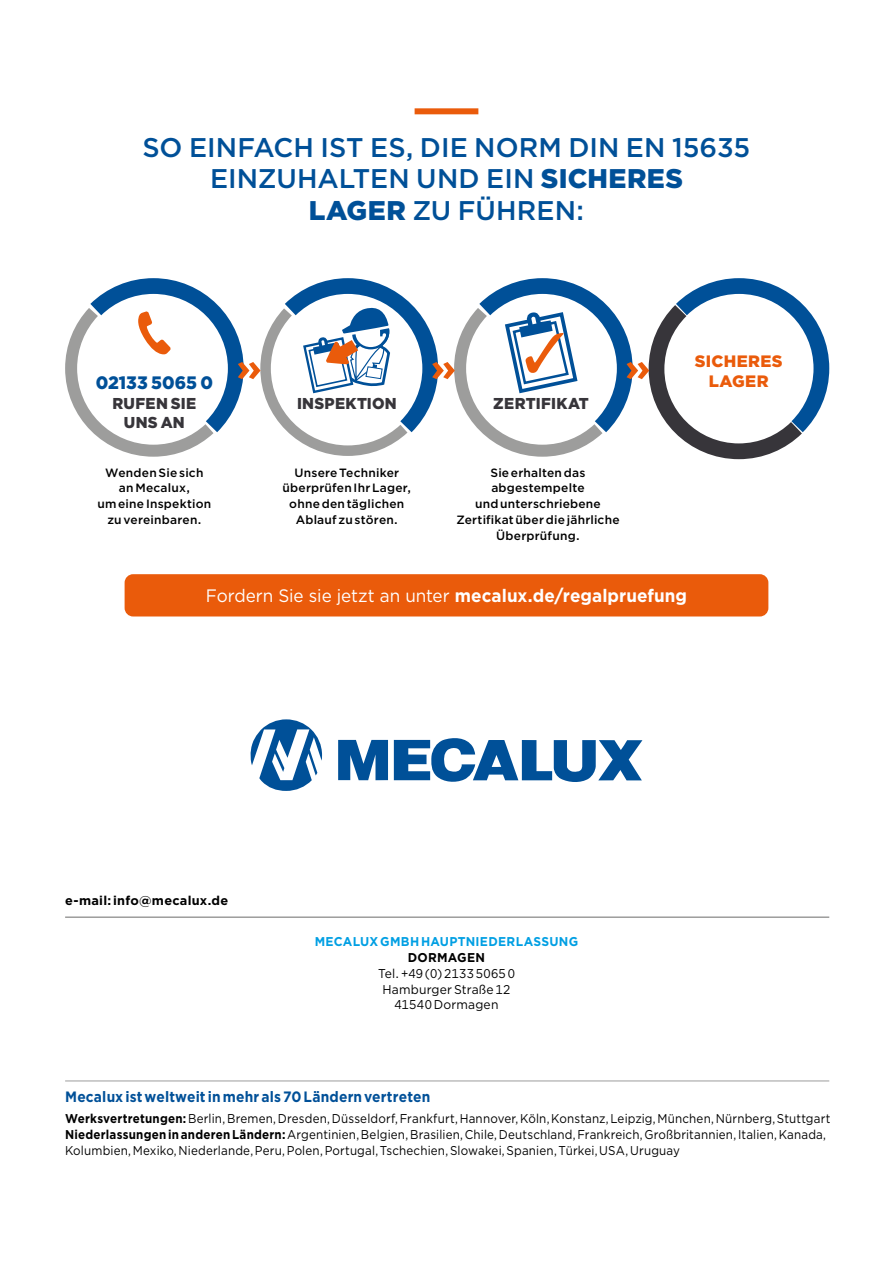
<style>
.page{position:relative;width:893px;height:1263px;background:#fff}
.page>*{position:absolute;margin:0;border:0;box-sizing:border-box;transform-origin:0 0}
.t1{font:500 27px/31.5px "Gotham";letter-spacing:.005em;color:#005098;text-align:center}
.t2{font:18px "Gotham";letter-spacing:-.005em;color:#fff;scale:.95 1}
.t3{font:900 18px "Gotham";color:#005098;scale:.96 1}
.t4{font:900 16.5px/19.5px "Gotham";letter-spacing:.025em;color:#ea5b0b;text-align:center}
.t5{font:900 15.75px/19.4px "Gotham";letter-spacing:.02em;color:#37353a;text-align:center;scale:.96 1}
.t6{font:700 15px "Gotham";letter-spacing:.01em;color:#005098;scale:.92 1}
.t7{font:12.75px/15.8px "Gotham";letter-spacing:.015em;color:#000;scale:.91 1}
.t8{font:12.75px/15.8px "Gotham";letter-spacing:.015em;color:#000;text-align:center;scale:.95 1}
.t9{font:700 12.75px "Gotham";letter-spacing:.02em;color:#009fe3;scale:.95 1}
.t10{font:700 12.75px "Gotham";letter-spacing:.02em;color:#000}
.t11{font:700 12.75px "Gotham";letter-spacing:.02em;color:#000;scale:.95 1}
.t12{font:500 12px/15.8px "Gotham";letter-spacing:.02em;color:#000;text-align:center}
.s1{font-weight:900}
.s2{font-weight:700}
</style>
<div class="page">
<hr style="left:65px;top:1081px;width:764px;height:1px;background:#9d9d9c">
<div style="left:125px;top:574px;width:643px;height:42px;background:#ea5b0b;border-radius:9px"></div>
<div style="left:415px;top:108px;width:63px;height:6px;background:#ea5b0b"></div>
<hr style="left:65px;top:916px;width:764px;height:2px;background:#9d9d9c">
<svg style="left:250px;top:719px;width:72px;height:72px"></svg>
<svg style="left:338px;top:740px;width:50px;height:40px"></svg>
<svg style="left:394px;top:738px;width:248px;height:44px"></svg>
<svg style="left:65px;top:278px;width:765px;height:182px"></svg>
<h1 class="t1" style="left:142px;top:131px;width:609px">SO EINFACH IST ES, DIE NORM DIN EN 15635<br>EINZUHALTEN UND EIN <span class="s1">SICHERES<br>LAGER</span> ZU FÜHREN:</h1>
<h2 class="t3" style="left:96px;top:370px;width:124px">02133 5065 0</h2>
<p class="t5" style="left:112px;top:393px;width:89px">RUFEN SIE<br>UNS AN</p>
<p class="t5" style="left:297px;top:394px;width:105px">INSPEKTION</p>
<p class="t5" style="left:493px;top:394px;width:101px">ZERTIFIKAT</p>
<p class="t12" style="left:283px;top:464px;width:130px">Unsere Techniker überprüfen Ihr Lager, ohne den täglichen<br>Ablauf zu stören.</p>
<p class="t12" style="left:97px;top:464px;width:116px">Wenden Sie sich an Mecalux,<br>um eine Inspektion zu vereinbaren.</p>
<p class="t12" style="left:456px;top:464px;width:165px">Sie erhalten das abgestempelte<br>und unterschriebene<br>Zertifikat über die jährliche<br>Überprüfung.</p>
<p class="t4" style="left:695px;top:351px;width:89px">SICHERES<br>LAGER</p>
<h2 class="t2" style="left:206px;top:584px;width:508px">Fordern Sie sie jetzt an unter <span class="s2">mecalux.de/regalpruefung</span></h2>
<p class="t10" style="left:65px;top:892px;width:165px">e-mail: info@mecalux.de</p>
<p class="t9" style="left:315px;top:933px;width:279px">MECALUX GMBH HAUPTNIEDERLASSUNG</p>
<p class="t11" style="left:408px;top:949px;width:83px">DORMAGEN</p>
<p class="t8" style="left:378px;top:965px;width:146px">Tel. +49 (0) 2133 5065 0<br>Hamburger Straße 12<br>41540 Dormagen</p>
<p class="t6" style="left:65px;top:1087px;width:399px">Mecalux ist weltweit in mehr als 70 Ländern vertreten</p>
<p class="t7" style="left:65px;top:1110px;width:843px"><span class="s2">Werksvertretungen:</span> Berlin, Bremen, Dresden, Düsseldorf, Frankfurt, Hannover, Köln, Konstanz, Leipzig, München, Nürnberg, Stuttgart<br><span class="s2">Niederlassungen in anderen Ländern:</span> Argentinien, Belgien, Brasilien, Chile, Deutschland, Frankreich, Großbritannien, Italien, Kanada,<br>Kolumbien, Mexiko, Niederlande, Peru, Polen, Portugal, Tschechien, Slowakei, Spanien, Türkei, USA, Uruguay</p>
</div>
